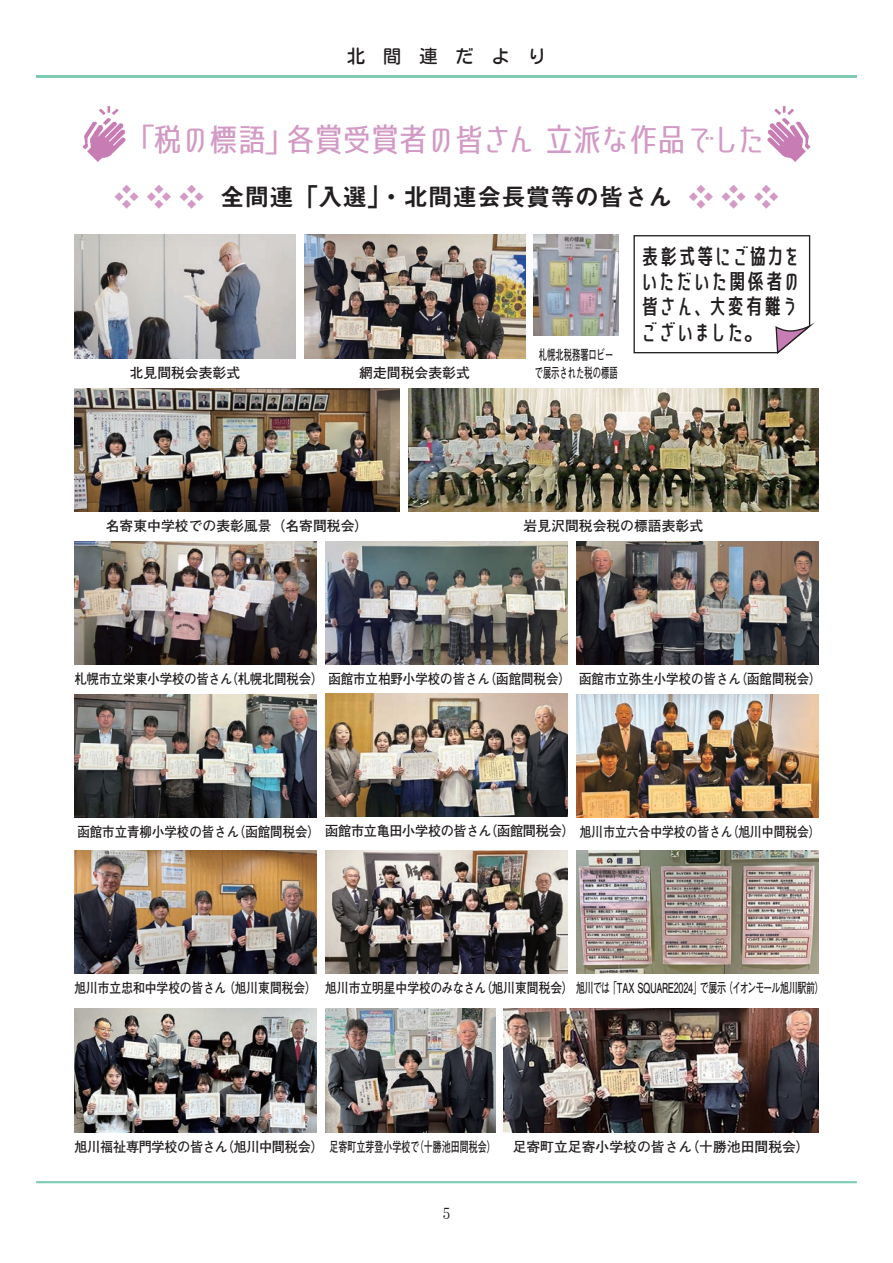
<style>
.page{position:relative;width:893px;height:1263px;background:#fff}
.page>*{position:absolute;margin:0;border:0;box-sizing:border-box;transform-origin:0 0}
.t1{font:31.8px "Senobi Gothic Regular";letter-spacing:-.25em;color:#d29ac5;scale:1.18 1}
.t2{font:24.45px "Midashi Go Pro MB31";color:#231f20}
.t3{font:21.3px/25.2px "Senobi Gothic Medium";letter-spacing:-.165em;color:#231f20;text-align:justify}
.t4{font:18px "Motoya Maru W4 90 msp RKSJ H";color:#231f20}
.t5{font:14.85px "Motoya Mincho W3 90 msp RKSJ H";color:#231f20}
.t6{font:700 13.8px "Futo Go B101 Pro";color:#231f20;scale:.9 1}
.t7{font:700 13.8px "Futo Go B101 Pro";color:#231f20;scale:.85 1}
.t8{font:700 13.8px "Futo Go B101 Pro";color:#231f20;scale:.95 1}
.t9{font:700 13.8px "Futo Go B101 Pro";color:#231f20}
.t10{font:700 13.8px/18.1px "Futo Go B101 Pro";color:#231f20;text-align:center;scale:.6 1}
.s1{color:#d29ac5}
</style>
<div class="page">
<img style="left:576px;top:850px;width:243px;height:123px">
<img style="left:408px;top:388px;width:411px;height:123px">
<img style="left:74px;top:541px;width:243px;height:123px">
<img style="left:325px;top:541px;width:243px;height:123px">
<img style="left:74px;top:694px;width:243px;height:123px">
<img style="left:74px;top:388px;width:326px;height:123px">
<img style="left:534px;top:235px;width:85px;height:101px">
<img style="left:82px;top:105px;width:44px;height:57px">
<img style="left:767px;top:105px;width:44px;height:57px">
<svg style="left:633px;top:235px;width:178px;height:119px"></svg>
<img style="left:304px;top:235px;width:221px;height:123px">
<img style="left:74px;top:235px;width:222px;height:123px">
<img style="left:74px;top:850px;width:243px;height:123px">
<img style="left:325px;top:850px;width:243px;height:123px">
<img style="left:325px;top:1009px;width:170px;height:123px">
<img style="left:504px;top:1009px;width:315px;height:123px">
<img style="left:325px;top:693px;width:243px;height:124px">
<img style="left:576px;top:694px;width:243px;height:123px">
<img style="left:74px;top:1009px;width:243px;height:123px">
<img style="left:576px;top:541px;width:243px;height:123px">
<hr style="left:36px;top:75px;width:821px;height:3px;background:#7dcaae">
<hr style="left:36px;top:1181px;width:821px;height:2px;background:#7dcaae">
<h3 class="t4" style="left:347px;top:47px;width:200px">北　間　連　だ　よ　り</h3>
<h1 class="t1" style="left:121px;top:117px;width:552px">「税の標語」各賞受賞者の皆さん立派な作品でした</h1>
<h2 class="t2" style="left:114px;top:177px;width:666px"><span class="s1">❖ ❖ ❖</span> 全間連「入選」・北間連会長賞等の皆さん <span class="s1">❖ ❖ ❖</span></h2>
<p class="t9" style="left:130px;top:362px;width:112px">北見間税会表彰式</p>
<p class="t9" style="left:359px;top:362px;width:112px">網走間税会表彰式</p>
<p class="t10" style="left:535px;top:344px;width:140px">札幌北税務署ロビーで展示された税の標語</p>
<h3 class="t3" style="left:639px;top:243px;width:165px">表彰式等にご協力をいただいた関係者の皆さん、大変有難うございました。</h3>
<p class="t9" style="left:106px;top:515px;width:264px">名寄東中学校での表彰風景（名寄間税会）</p>
<p class="t9" style="left:524px;top:515px;width:181px">岩見沢間税会税の標語表彰式</p>
<p class="t6" style="left:74px;top:668px;width:553px">札幌市立栄東小学校の皆さん（札幌北間税会）函館市立柏野小学校の皆さん（函館間税会）</p>
<p class="t6" style="left:579px;top:668px;width:271px">函館市立弥生小学校の皆さん（函館間税会）</p>
<p class="t6" style="left:77px;top:821px;width:827px">函館市立青柳小学校の皆さん（函館間税会）函館市立亀田小学校の皆さん（函館間税会）旭川市立六合中学校の皆さん（旭川中間税会）</p>
<p class="t7" style="left:74px;top:977px;width:883px">旭川市立忠和中学校の皆さん（旭川東間税会） 旭川市立明星中学校のみなさん（旭川東間税会）旭川では「TAX SQUARE2024」で展示（イオンモール旭川駅前）</p>
<p class="t8" style="left:74px;top:1135px;width:776px">旭川福祉専門学校の皆さん（旭川中間税会）足寄町立芽登小学校で（十勝池田間税会） 足寄町立足寄小学校の皆さん（十勝池田間税会）</p>
<p class="t5" style="left:443px;top:1205px;width:9px">5</p>
</div>
